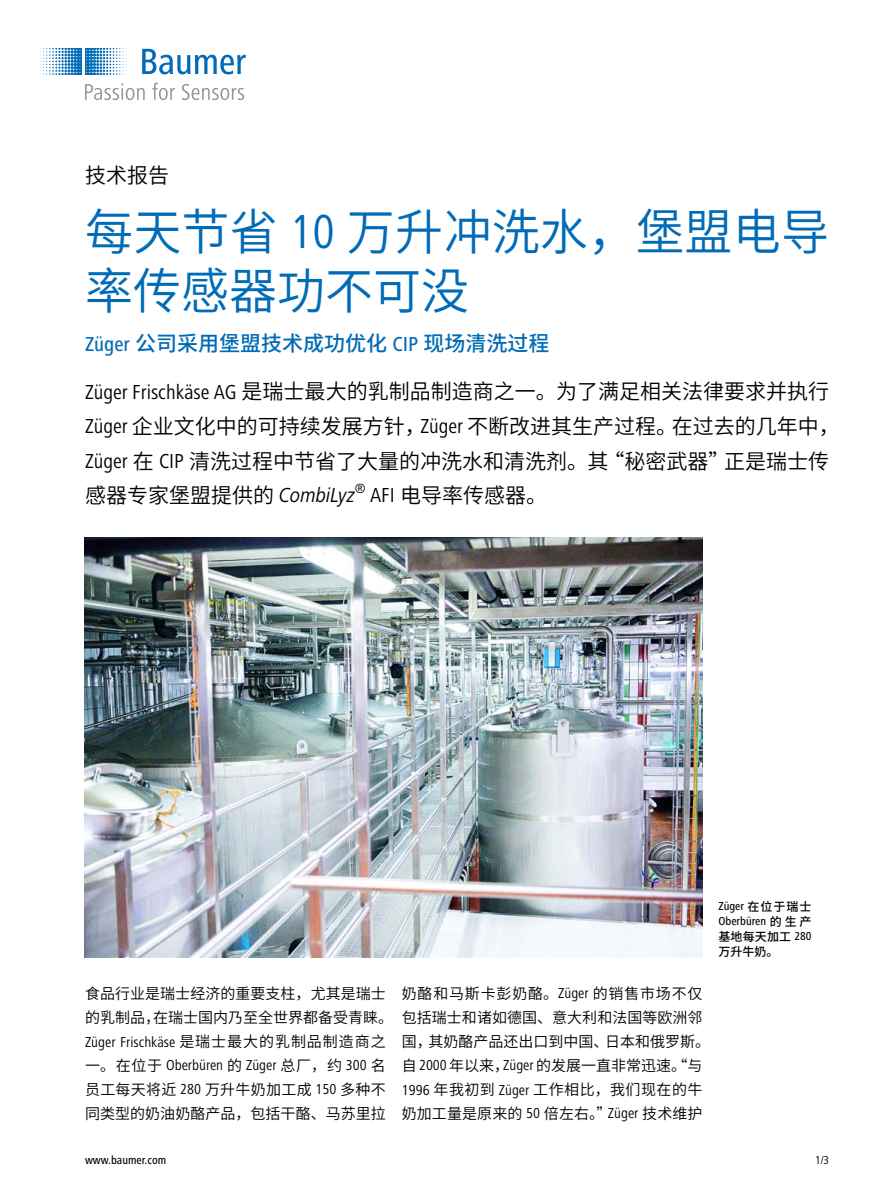
<style>
.page{position:relative;width:893px;height:1188px;background:#fff}
.page>*{position:absolute;margin:0;border:0;box-sizing:border-box;transform-origin:0 0}
.t1{font:49.5px/58.5px "Source Han Sans CN";letter-spacing:.005em;color:#006bb6}
.t2{font:21px/34.5px "Source Han Sans CN";color:#000}
.t3{font:500 21px "Source Han Sans CN";color:#006bb6}
.t4{font:15px/24.2px "Source Han Sans CN";letter-spacing:.005em;color:#000}
.t5{font:condensed 15px/23.2px "Frutiger Next LT";color:#000}
.t6{font:500 condensed 12px/15px "Frutiger Next LT";color:#000}
.t7{font:500 12px/15px "Source Han Sans CN";letter-spacing:.015em;color:#000}
.t8{font:condensed 12px "Frutiger Next LT";color:#000}
.s1{font-family:"Frutiger Next LT";font-stretch:condensed}
.s2{font-family:"Frutiger Next LT";font-style:italic}
.s3{font-family:"Source Han Sans CN";font-stretch:normal}
</style>
<div class="page">
<img style="left:84px;top:537px;width:618px;height:420px">
<svg style="left:142px;top:49px;width:104px;height:25px"></svg>
<svg style="left:40px;top:49px;width:87px;height:26px"></svg>
<svg style="left:85px;top:83px;width:60px;height:17px"></svg>
<svg style="left:152px;top:83px;width:23px;height:17px"></svg>
<svg style="left:182px;top:84px;width:62px;height:16px"></svg>
<h2 class="t2" style="left:85px;top:158px;width:85px">技术报告</h2>
<h1 class="t1" style="left:85px;top:204px;width:746px">每天节省 <span class="s1">10</span> 万升冲洗水，堡盟电导率传感器功不可没</h1>
<h2 class="t3" style="left:85px;top:332px;width:466px"><span class="s1">Züger</span> 公司采用堡盟技术成功优化 <span class="s1">CIP</span> 现场清洗过程</h2>
<h2 class="t2" style="left:85px;top:375px;width:756px"><span class="s1">Züger Frischkäse AG</span> 是瑞士最大的乳制品制造商之一。为了满足相关法律要求并执行<span class="s1">Züger</span> 企业文化中的可持续发展方针，<span class="s1">Züger</span> 不断改进其生产过程。在过去的几年中，<span class="s1">Züger</span> 在 <span class="s1">CIP</span> 清洗过程中节省了大量的冲洗水和清洗剂。其“秘密武器”正是瑞士传感器专家堡盟提供的 <span class="s2">CombiLyz</span><sup>®</sup> <span class="s1">AFI</span> 电导率传感器。</h2>
<p class="t4" style="left:85px;top:981px;width:310px">食品行业是瑞士经济的重要支柱，尤其是瑞士的乳制品，在瑞士国内乃至全世界都备受青睐。</p>
<p class="t5" style="left:85px;top:1030px;width:302px">Züger Frischkäse <span class="s3">是瑞士最大的乳制品制造商之一。在位于</span> Oberbüren <span class="s3">的</span> Züger <span class="s3">总厂，约</span> 300 <span class="s3">名</span></p>
<p class="t4" style="left:85px;top:1077px;width:302px">员工每天将近 <span class="s1">280</span> 万升牛奶加工成 <span class="s1">150</span> 多种不同类型的奶油奶酪产品，包括干酪、马苏里拉</p>
<p class="t4" style="left:402px;top:981px;width:310px">奶酪和马斯卡彭奶酪。<span class="s1">Züger</span> 的销售市场不仅包括瑞士和诸如德国、意大利和法国等欧洲邻国，其奶酪产品还出口到中国、日本和俄罗斯。自<span class="s1">2000</span>年以来，<span class="s1">Züger</span>的发展一直非常迅速。“与<br><span class="s1">1996</span> 年我初到 <span class="s1">Züger</span> 工作相比，我们现在的牛</p>
<p class="t4" style="left:402px;top:1101px;width:302px">奶加工量是原来的 <span class="s1">50</span> 倍左右。”<span class="s1">Züger</span> 技术维护</p>
<p class="t6" style="left:718px;top:899px;width:94px">Züger <span class="s3">在位于瑞士<br></span>Oberbüren <span class="s3">的生产</span></p>
<p class="t7" style="left:718px;top:929px;width:94px">基地每天加工 <span class="s1">280</span>万升牛奶。</p>
<p class="t6" style="left:85px;top:1152px;width:83px">www.baumer.com</p>
<p class="t8" style="left:815px;top:1153px;width:16px">1/3</p>
</div>
